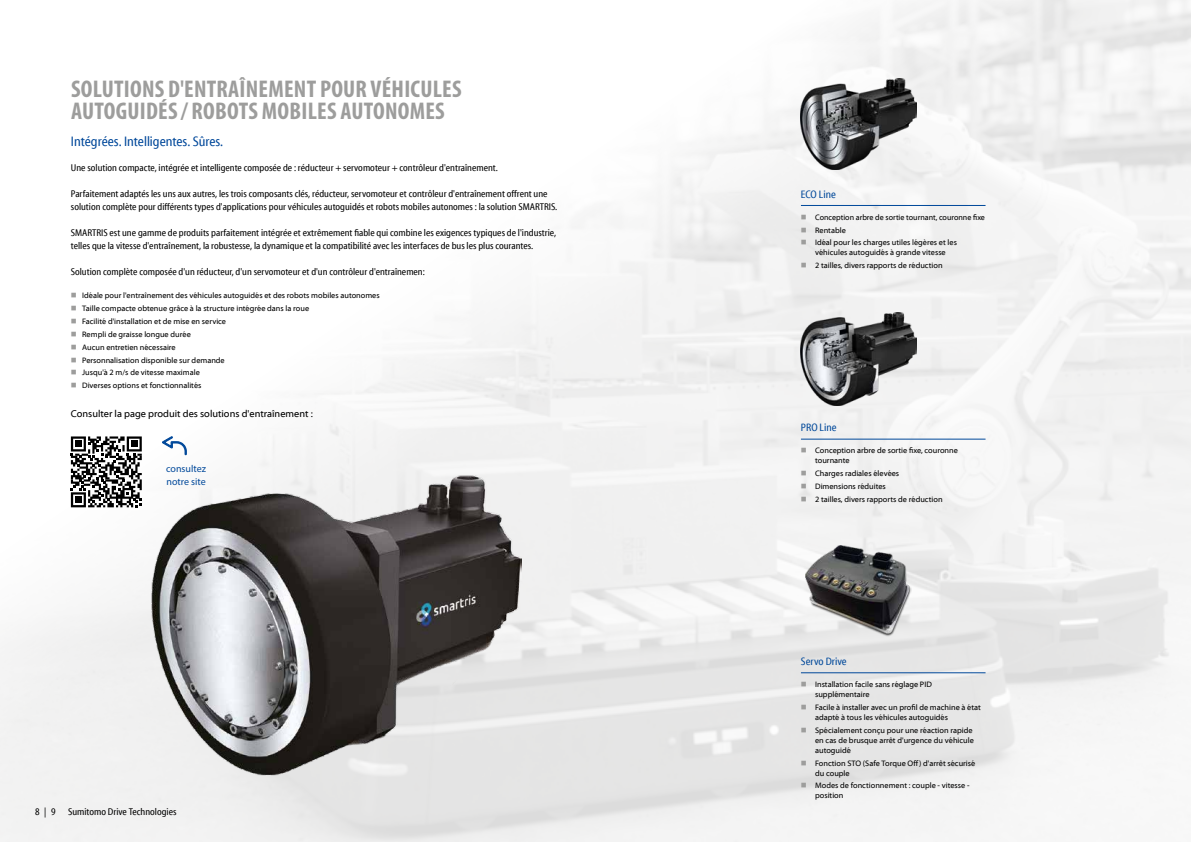
<style>
.page{position:relative;width:1191px;height:842px;background:#fff}
.page>*{position:absolute;margin:0;border:0;box-sizing:border-box;transform-origin:0 0}
.t1{font:700 condensed 24.2px/22px "Myriad Pro";letter-spacing:.01em;color:#9d9d9c}
.t2{font:condensed 14px "Myriad Web Pro";color:#00489a}
.t3{font:condensed 11px "Myriad Web Pro";color:#00489a}
.t4{font:condensed 10px/13px "Myriad Web Pro";color:#000}
.t5{font:10px "Myriad Web Pro";color:#000}
.t6{font:10px/13px "Myriad Pro";color:#00489a}
.t7{font:8px/12.8px "Myriad Web Pro";color:#000}
</style>
<div class="page">
<img style="left:0;top:0;width:1191px;height:842px">
<img style="left:151px;top:475px;width:370px;height:302px">
<img style="left:801px;top:78px;width:115px;height:91px">
<hr style="left:801px;top:205px;width:184px;height:1px;background:#00489a">
<img style="left:801px;top:312px;width:115px;height:94px">
<hr style="left:801px;top:439px;width:184px;height:1px;background:#00489a">
<img style="left:805px;top:546px;width:107px;height:90px">
<hr style="left:801px;top:672px;width:184px;height:1px;background:#00489a">
<svg style="left:162px;top:436px;width:25px;height:19px"></svg>
<svg style="left:71px;top:436px;width:71px;height:71px"></svg>
<div style="left:75px;top:497px;width:7px;height:6px;background:#000"></div>
<svg style="left:72px;top:293px;width:4px;height:5px"></svg>
<svg style="left:72px;top:306px;width:4px;height:5px"></svg>
<svg style="left:72px;top:319px;width:4px;height:4px"></svg>
<svg style="left:72px;top:332px;width:4px;height:4px"></svg>
<svg style="left:72px;top:344px;width:4px;height:5px"></svg>
<svg style="left:71px;top:357px;width:5px;height:5px"></svg>
<svg style="left:71px;top:370px;width:5px;height:5px"></svg>
<svg style="left:71px;top:383px;width:5px;height:5px"></svg>
<svg style="left:801px;top:214px;width:5px;height:5px"></svg>
<svg style="left:801px;top:227px;width:5px;height:5px"></svg>
<svg style="left:801px;top:240px;width:5px;height:5px"></svg>
<svg style="left:801px;top:263px;width:5px;height:5px"></svg>
<svg style="left:801px;top:448px;width:5px;height:5px"></svg>
<svg style="left:801px;top:471px;width:5px;height:5px"></svg>
<svg style="left:801px;top:484px;width:5px;height:4px"></svg>
<svg style="left:801px;top:497px;width:5px;height:4px"></svg>
<svg style="left:801px;top:682px;width:5px;height:4px"></svg>
<svg style="left:801px;top:704px;width:5px;height:5px"></svg>
<svg style="left:801px;top:727px;width:5px;height:5px"></svg>
<svg style="left:801px;top:760px;width:5px;height:5px"></svg>
<svg style="left:801px;top:783px;width:5px;height:5px"></svg>
<h1 class="t1" style="left:71px;top:77px;width:392px">SOLUTIONS D'ENTRAÎNEMENT POUR VÉHICULES<br>AUTOGUIDÉS / ROBOTS MOBILES AUTONOMES</h1>
<h2 class="t2" style="left:71px;top:134px;width:154px">Intégrées. Intelligentes. Sûres.</h2>
<p class="t4" style="left:71px;top:162px;width:428px">Une solution compacte, intégrée et intelligente composée de : réducteur + servomoteur + contrôleur d'entraînement.</p>
<p class="t4" style="left:71px;top:188px;width:488px">Parfaitement adaptés les uns aux autres, les trois composants clés, réducteur, servomoteur et contrôleur d'entraînement offrent une solution complète pour différents types d'applications pour véhicules autoguidés et robots mobiles autonomes : la solution SMARTRIS.</p>
<p class="t4" style="left:71px;top:227px;width:487px">SMARTRIS est une gamme de produits parfaitement intégrée et extrêmement fiable qui combine les exigences typiques de l'industrie, telles que la vitesse d'entraînement, la robustesse, la dynamique et la compatibilité avec les interfaces de bus les plus courantes.</p>
<p class="t4" style="left:71px;top:266px;width:355px">Solution complète composée d'un réducteur, d'un servomoteur et d'un contrôleur d'entraînemen:</p>
<p class="t7" style="left:82px;top:289px;width:299px">Idéale pour l'entraînement des véhicules autoguidés et des robots mobiles autonomes Taille compacte obtenue grâce à la structure intégrée dans la roue<br>Facilité d'installation et de mise en service<br>Rempli de graisse longue durée<br>Aucun entretien nécessaire<br>Personnalisation disponible sur demande<br>Jusqu'à 2 m/s de vitesse maximale<br>Diverses options et fonctionnalités</p>
<p class="t5" style="left:71px;top:408px;width:243px">Consulter la page produit des solutions d'entraînement :</p>
<p class="t6" style="left:166px;top:462px;width:41px">consultez notre site</p>
<p class="t4" style="left:35px;top:806px;width:143px">8 | 9 Sumitomo Drive Technologies</p>
<h3 class="t3" style="left:801px;top:188px;width:36px">ECO Line</h3>
<p class="t7" style="left:815px;top:211px;width:171px">Conception arbre de sortie tournant, couronne fixe<br>Rentable<br>Idéal pour les charges utiles légères et les</p>
<p class="t7" style="left:815px;top:246px;width:132px">véhicules autoguidés à grande vitesse<br>2 tailles, divers rapports de réduction</p>
<h3 class="t3" style="left:801px;top:422px;width:37px">PRO Line</h3>
<p class="t7" style="left:815px;top:446px;width:144px;line-height:10px">Conception arbre de sortie fixe, couronne tournante</p>
<p class="t7" style="left:815px;top:467px;width:129px">Charges radiales élevées<br>Dimensions réduites<br>2 tailles, divers rapports de réduction</p>
<h3 class="t3" style="left:801px;top:655px;width:47px">Servo Drive</h3>
<p class="t7" style="left:815px;top:679px;width:118px;line-height:10px">Installation facile sans réglage PID supplémentaire</p>
<p class="t7" style="left:815px;top:702px;width:167px;line-height:10px">Facile à installer avec un profil de machine à état adapté à tous les véhicules autoguidés</p>
<p class="t7" style="left:815px;top:725px;width:160px;line-height:10px">Spécialement conçu pour une réaction rapide en cas de brusque arrêt d'urgence du véhicule autoguidé</p>
<p class="t7" style="left:815px;top:758px;width:162px;line-height:10px">Fonction STO (Safe Torque Off) d'arrêt sécurisé du couple</p>
<p class="t7" style="left:815px;top:781px;width:156px;line-height:10px">Modes de fonctionnement : couple - vitesse - position</p>
</div>
